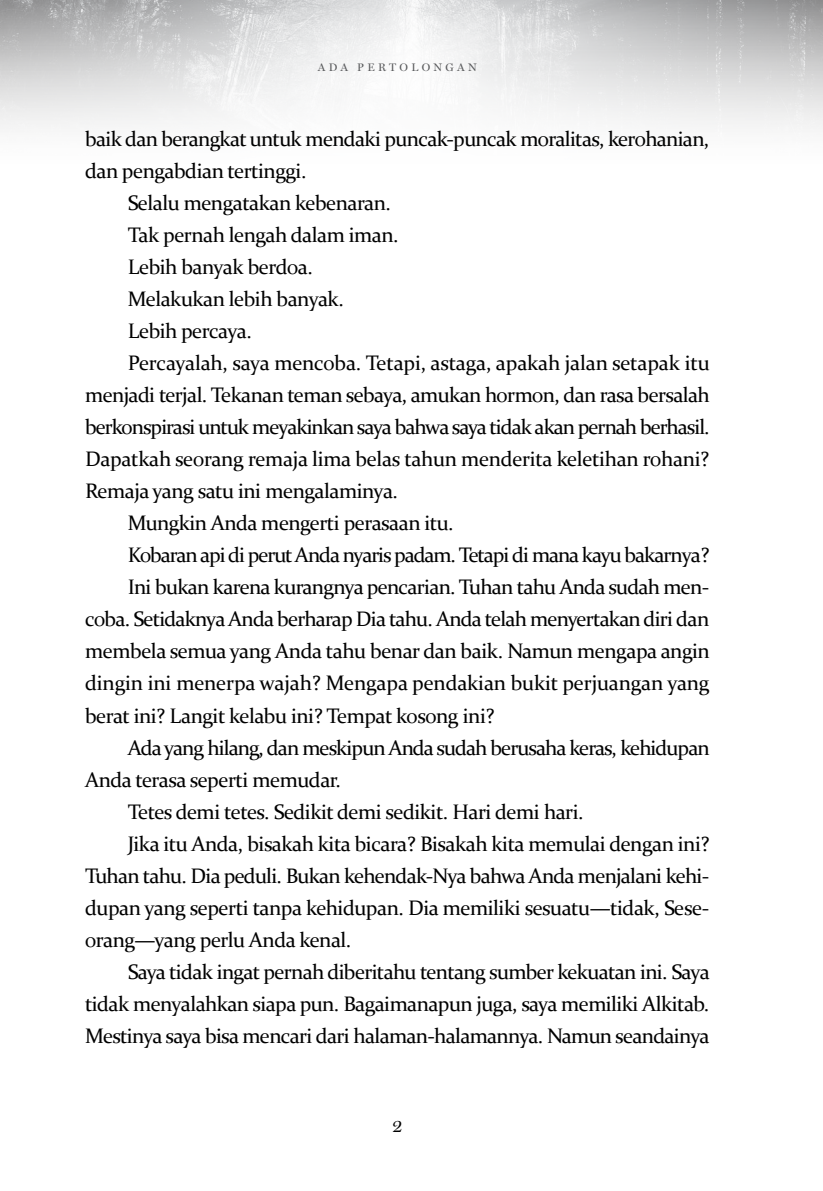
<style>
.page{position:relative;width:823px;height:1191px;background:#fff}
.page>*{position:absolute;margin:0;border:0;box-sizing:border-box;transform-origin:0 0}
.t1{font:21px "Constantia";letter-spacing:-.03em;color:#000}
.t2{font:21px "Constantia";letter-spacing:-.05em;color:#000}
.t3{font:21px "Constantia";letter-spacing:-.01em;color:#000}
.t4{font:18px "Miller Display";color:#000}
.t5{font:11px "Miller Display";color:#58595b}
</style>
<div class="page">
<img style="left:0;top:0;width:822px;height:129px">
<p class="t5" style="left:318px;top:61px;width:62px">ADA PERTOLONG</p>
<p class="t5" style="left:457px;top:61px;width:21px">A N</p>
<p class="t1" style="left:85px;top:125px;width:625px">baik dan berangkat untuk mendaki puncak-puncak moralitas, kerohanian,</p>
<p class="t1" style="left:85px;top:157px;width:223px">dan pengabdian tertinggi.</p>
<p class="t1" style="left:128px;top:189px;width:264px">Selalu mengatakan kebenaran.</p>
<p class="t1" style="left:128px;top:221px;width:272px">Tak pernah lengah dalam iman.</p>
<p class="t1" style="left:128px;top:253px;width:186px">Lebih banyak berdoa.</p>
<p class="t1" style="left:128px;top:285px;width:217px">Melakukan lebih banyak.</p>
<p class="t1" style="left:128px;top:317px;width:125px">Lebih percaya.</p>
<p class="t3" style="left:128px;top:349px;width:583px">Percayalah, saya mencoba. Tetapi, astaga, apakah jalan setapak itu</p>
<p class="t1" style="left:85px;top:381px;width:625px">menjadi terjal. Tekanan teman sebaya, amukan hormon, dan rasa bersalah</p>
<p class="t2" style="left:85px;top:413px;width:625px">berkonspirasi untuk meyakinkan saya bahwa saya tidak akan pernah berhasil.</p>
<p class="t1" style="left:85px;top:445px;width:625px">Dapatkah seorang remaja lima belas tahun menderita keletihan rohani?</p>
<p class="t1" style="left:85px;top:477px;width:314px">Remaja yang satu ini mengalaminya.</p>
<p class="t1" style="left:128px;top:509px;width:327px">Mungkin Anda mengerti perasaan itu.</p>
<p class="t2" style="left:128px;top:541px;width:583px">Kobaran api di perut Anda nyaris padam. Tetapi di mana kayu bakarnya?</p>
<p class="t1" style="left:128px;top:573px;width:581px">Ini bukan karena kurangnya pencarian. Tuhan tahu Anda sudah men-</p>
<p class="t1" style="left:85px;top:605px;width:625px">coba. Setidaknya Anda berharap Dia tahu. Anda telah menyertakan diri dan</p>
<p class="t1" style="left:85px;top:637px;width:626px">membela semua yang Anda tahu benar dan baik. Namun mengapa angin</p>
<p class="t3" style="left:85px;top:669px;width:625px">dingin ini menerpa wajah? Mengapa pendakian bukit perjuangan yang</p>
<p class="t1" style="left:85px;top:701px;width:410px">berat ini? Langit kelabu ini? Tempat kosong ini?</p>
<p class="t1" style="left:128px;top:733px;width:583px">Ada yang hilang, dan meskipun Anda sudah berusaha keras, kehidupan</p>
<p class="t1" style="left:85px;top:765px;width:257px">Anda terasa seperti memudar.</p>
<p class="t1" style="left:128px;top:797px;width:457px">Tetes demi tetes. Sedikit demi sedikit. Hari demi hari.</p>
<p class="t1" style="left:128px;top:829px;width:583px">Jika itu Anda, bisakah kita bicara? Bisakah kita memulai dengan ini?</p>
<p class="t1" style="left:85px;top:861px;width:623px">Tuhan tahu. Dia peduli. Bukan kehendak-Nya bahwa Anda menjalani kehi-</p>
<p class="t1" style="left:85px;top:893px;width:623px">dupan yang seperti tanpa kehidupan. Dia memiliki sesuatu—tidak, Sese-</p>
<p class="t1" style="left:85px;top:925px;width:267px">orang—yang perlu Anda kenal.</p>
<p class="t1" style="left:128px;top:957px;width:583px">Saya tidak ingat pernah diberitahu tentang sumber kekuatan ini. Saya</p>
<p class="t1" style="left:85px;top:989px;width:625px">tidak menyalahkan siapa pun. Bagaimanapun juga, saya memiliki Alkitab.</p>
<p class="t1" style="left:85px;top:1021px;width:625px">Mestinya saya bisa mencari dari halaman-halamannya. Namun seandainya</p>
<p class="t4" style="left:392px;top:1115px;width:12px">2</p>
</div>
